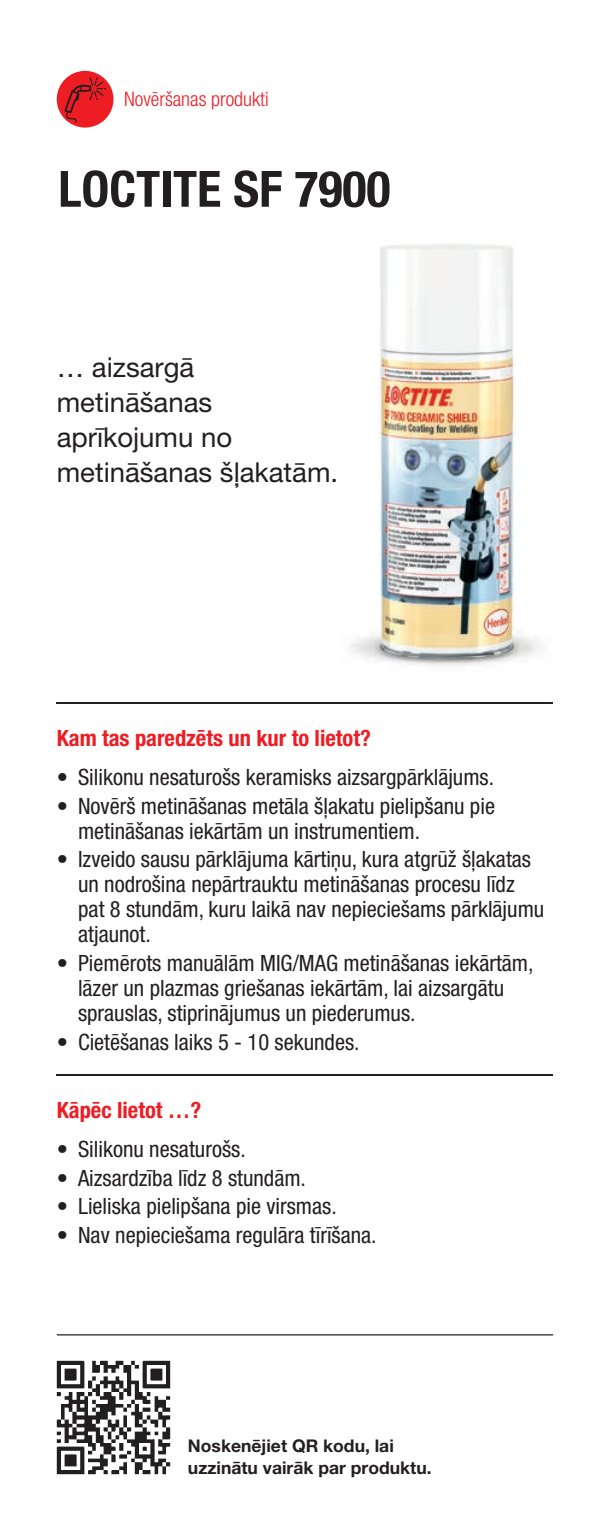
<style>
.page{position:relative;width:610px;height:1531px;background:#fff}
.page>*{position:absolute;margin:0;border:0;box-sizing:border-box;transform-origin:0 0}
.t1{font:700 condensed 50px "Helvetica Neue LT Pro";color:#231f20}
.t2{font:27.5px/35px "Helvetica Neue LT Pro";color:#231f20}
.t3{font:condensed 22.5px/25px "Helvetica Neue LT Pro";color:#231f20}
.t4{font:700 condensed 22.5px "Helvetica Neue LT Pro";color:#ee1d23}
.t5{font:300 condensed 20px "Helvetica Neue LT Pro";color:#ee1d23}
.t6{font:700 17.5px/22.5px "Helvetica Neue LT Pro";color:#231f20}
</style>
<div class="page">
<img style="left:56px;top:1360px;width:115px;height:115px">
<img style="left:350px;top:244px;width:191px;height:422px">
<hr style="left:57px;top:1334px;width:496px;height:1px;background:#231f20">
<hr style="left:57px;top:702px;width:496px;height:1px;background:#231f20">
<hr style="left:57px;top:1074px;width:496px;height:1px;background:#231f20">
<div style="left:57px;top:71px;width:56px;height:57px;background:#ee1d23;border-radius:50%"></div>
<svg style="left:64px;top:77px;width:42px;height:46px"></svg>
<p class="t5" style="left:124px;top:88px;width:146px">Novēršanas produkti</p>
<h1 class="t1" style="left:58px;top:159px;width:333px">LOCTITE SF 7900</h1>
<p class="t2" style="left:57px;top:350px;width:283px">… aizsargā metināšanas aprīkojumu no metināšanas šļakatām.</p>
<p class="t4" style="left:57px;top:724px;width:315px">Kam tas paredzēts un kur to lietot?</p>
<p class="t3" style="left:57px;top:765px;width:439px">• Silikonu nesaturošs keramisks aizsargpārklājums.</p>
<p class="t3" style="left:78px;top:793px;width:418px;text-indent:-21px">• Novērš metināšanas metāla šļakatu pielipšanu pie metināšanas iekārtām un instrumentiem.</p>
<p class="t3" style="left:78px;top:847px;width:467px;text-indent:-21px">• Izveido sausu pārklājuma kārtiņu, kura atgrūž šļakatas un nodrošina nepārtrauktu metināšanas procesu līdz pat 8 stundām, kuru laikā nav nepieciešams pārklājumu atjaunot.</p>
<p class="t3" style="left:78px;top:950px;width:457px;text-indent:-21px">• Piemērots manuālām MIG/MAG metināšanas iekārtām, lāzer un plazmas griešanas iekārtām, lai aizsargātu sprauslas, stiprinājumus un piederumus.</p>
<p class="t3" style="left:57px;top:1029px;width:304px">• Cietēšanas laiks 5 - 10 sekundes.</p>
<p class="t4" style="left:57px;top:1096px;width:146px">Kāpēc lietot …?</p>
<p class="t3" style="left:57px;top:1136px;width:190px">• Silikonu nesaturošs.</p>
<p class="t3" style="left:57px;top:1165px;width:251px">• Aizsardzība līdz 8 stundām.</p>
<p class="t3" style="left:57px;top:1194px;width:281px">• Lieliska pielipšana pie virsmas.</p>
<p class="t3" style="left:57px;top:1222px;width:321px">• Nav nepieciešama regulāra tīrīšana.</p>
<p class="t6" style="left:188px;top:1434px;width:245px">Noskenējiet QR kodu, lai uzzinātu vairāk par produktu.</p>
</div>
